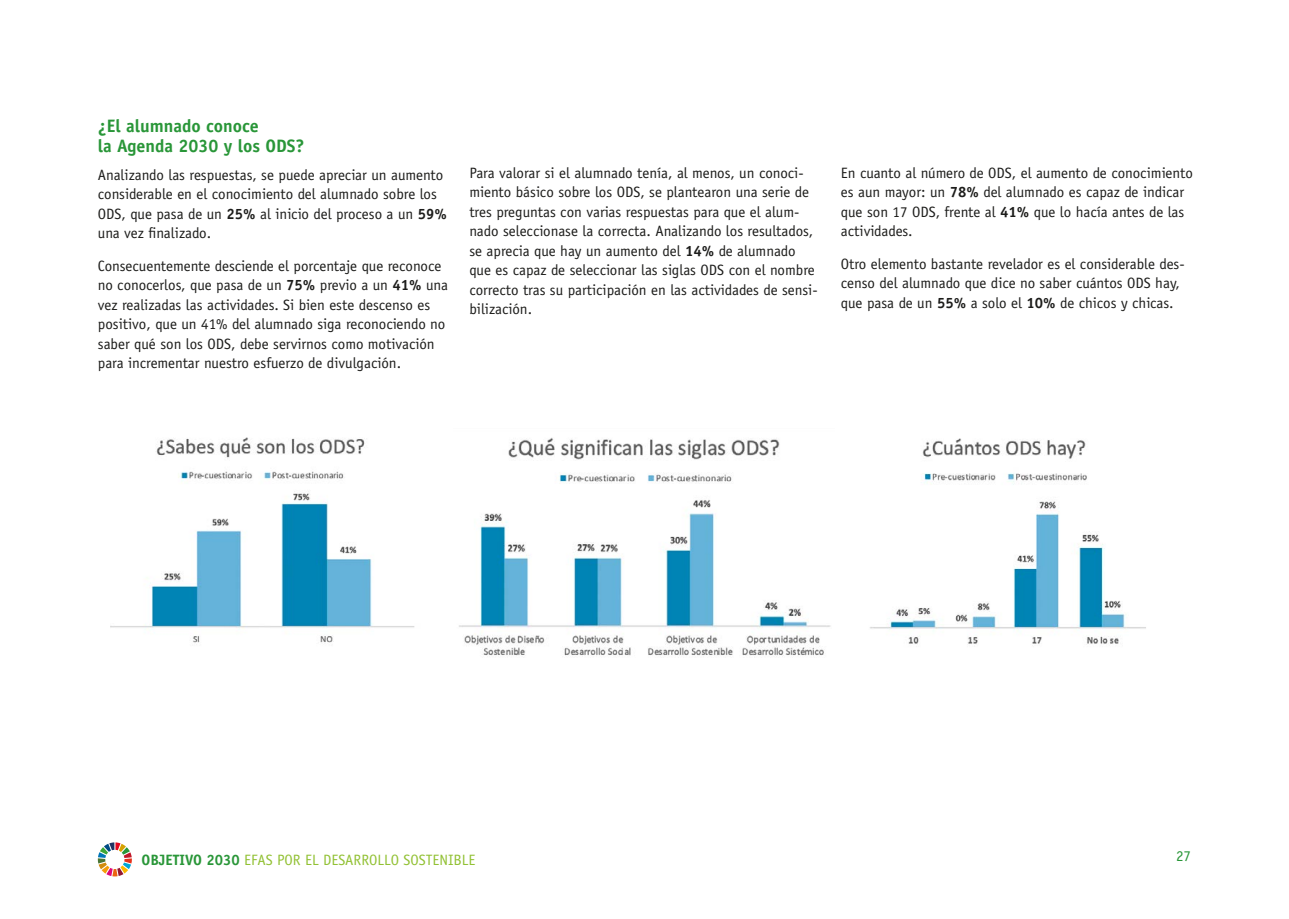
<style>
.page{position:relative;width:1289px;height:919px;background:#fff}
.page>*{position:absolute;margin:0;border:0;box-sizing:border-box;transform-origin:0 0}
.t1{font:700 18px/19.5px "Officina Sans Std";color:#299638}
.t2{font:15px/19.5px "Officina Sans Std";color:#1d1d1b}
.t3{font:15px "Officina Sans Std";color:#92c134}
.t4{font:15px "Officina Sans Std";color:#299638}
.s1{font-weight:700}
.s2{font-weight:700;color:#299638}
</style>
<div class="page">
<svg style="left:98px;top:842px;width:34px;height:34px"></svg>
<img style="left:459px;top:437px;width:372px;height:221px">
<img style="left:870px;top:438px;width:276px;height:206px">
<img style="left:111px;top:437px;width:304px;height:206px">
<p class="t1" style="left:98px;top:116px;width:208px">¿El alumnado conoce<br>la Agenda 2030 y los ODS?</p>
<p class="t2" style="left:98px;top:165px;width:350px">Analizando las respuestas, se puede apreciar un aumento considerable en el conocimiento del alumnado sobre los ODS, que pasa de un <span class="s1">25%</span> al inicio del proceso a un <span class="s1">59% </span>una vez finalizado.</p>
<p class="t2" style="left:98px;top:256px;width:352px">Consecuentemente desciende el porcentaje que reconoce no conocerlos, que pasa de un <span class="s1">75%</span> previo a un <span class="s1">41%</span> una vez realizadas las actividades. Si bien este descenso es positivo, que un 41% del alumnado siga reconociendo no saber qué son los ODS, debe servirnos como motivación para incrementar nuestro esfuerzo de divulgación.</p>
<p class="t2" style="left:469px;top:163px;width:350px">Para valorar si el alumnado tenía, al menos, un conoci&shy;miento básico sobre los ODS, se plantearon una serie de tres preguntas con varias respuestas para que el alum&shy;nado seleccionase la correcta. Analizando los resultados, se aprecia que hay un aumento del <span class="s1">14%</span> de alumnado que es capaz de seleccionar las siglas ODS con el nombre correcto tras su participación en las actividades de sensi&shy;bilización.</p>
<p class="t2" style="left:840px;top:163px;width:353px">En cuanto al número de ODS, el aumento de conocimiento es aun mayor: un <span class="s1">78%</span> del alumnado es capaz de indicar que son 17 ODS, frente al <span class="s1">41%</span> que lo hacía antes de las actividades.</p>
<p class="t2" style="left:840px;top:254px;width:345px">Otro elemento bastante revelador es el considerable des&shy;censo del alumnado que dice no saber cuántos ODS hay, que pasa de un <span class="s1">55%</span> a solo el <span class="s1">10%</span> de chicos y chicas.</p>
<p class="t3" style="left:141px;top:851px;width:335px"><span class="s2">OBJETIVO 2030</span> EFAS POR EL DESARROLLO SOSTENIBLE</p>
<p class="t4" style="left:1176px;top:847px;width:16px">27</p>
</div>
